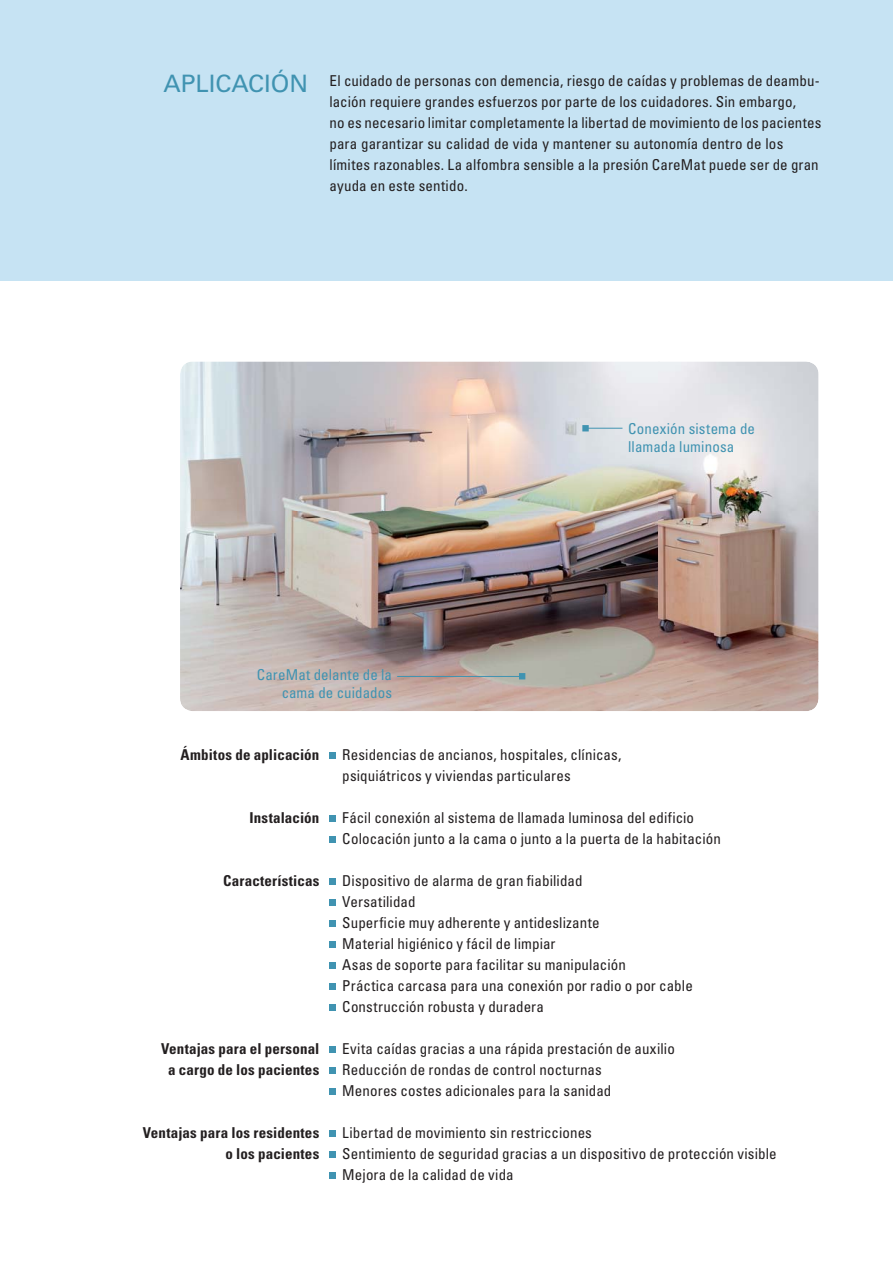
<style>
.page{position:relative;width:893px;height:1263px;background:#fff}
.page>*{position:absolute;margin:0;border:0;box-sizing:border-box;transform-origin:0 0}
.t1{font:condensed 15px/21px "Univers";letter-spacing:.01em;color:#231f20}
.t2{font:700 condensed 15px/21px "Univers";letter-spacing:.01em;color:#231f20;text-align:center}
.t3{font:condensed 15px/18px "Univers";letter-spacing:.01em;color:#4093b1;text-align:right}
.s1{font-stretch:normal;font-size:24px;color:#4093b1}
</style>
<div class="page">
<img style="left:180px;top:361px;width:639px;height:350px">
<div style="left:0;top:0;width:893px;height:281px;background:#c6e3f3"></div>
<svg style="left:330px;top:752px;width:6px;height:6px"></svg>
<svg style="left:330px;top:815px;width:6px;height:6px"></svg>
<svg style="left:330px;top:836px;width:6px;height:6px"></svg>
<svg style="left:330px;top:878px;width:6px;height:6px"></svg>
<svg style="left:330px;top:899px;width:6px;height:6px"></svg>
<svg style="left:330px;top:920px;width:6px;height:6px"></svg>
<svg style="left:330px;top:941px;width:6px;height:6px"></svg>
<svg style="left:330px;top:962px;width:6px;height:6px"></svg>
<svg style="left:330px;top:983px;width:6px;height:6px"></svg>
<svg style="left:330px;top:1004px;width:6px;height:6px"></svg>
<svg style="left:330px;top:1046px;width:6px;height:6px"></svg>
<svg style="left:330px;top:1067px;width:6px;height:6px"></svg>
<svg style="left:330px;top:1088px;width:6px;height:6px"></svg>
<svg style="left:330px;top:1130px;width:6px;height:6px"></svg>
<svg style="left:330px;top:1151px;width:6px;height:6px"></svg>
<svg style="left:330px;top:1172px;width:6px;height:6px"></svg>
<hr style="left:397px;top:676px;width:124px;height:1px;background:#4093b1">
<svg style="left:519px;top:673px;width:6px;height:6px"></svg>
<hr style="left:583px;top:428px;width:39px;height:1px;background:#4093b1">
<div style="left:582px;top:425px;width:7px;height:6px;border:2px solid #4093b1"></div>
<p class="t1" style="left:330px;top:72px;width:494px;text-indent:-166px"><span class="s1">APLICACIÓN</span> El cuidado de personas con demencia, riesgo de caídas y problemas de deambu&shy;lación requiere grandes esfuerzos por parte de los cuidadores. Sin embargo,<br>no es necesario limitar completamente la libertad de movimiento de los pacientes para garantizar su calidad de vida y mantener su autonomía dentro de los límites razonables. La alfombra sensible a la presión CareMat puede ser de gran ayuda en este sentido.</p>
<p class="t3" style="left:257px;top:667px;width:137px">CareMat delante de la cama de cuidados</p>
<p class="t3" style="left:628px;top:421px;width:128px;text-align:left">Conexión sistema de llamada luminosa</p>
<p class="t2" style="left:181px;top:745px;width:140px">Ámbitos de aplicación</p>
<p class="t2" style="left:250px;top:808px;width:71px">Instalación</p>
<p class="t2" style="left:223px;top:871px;width:98px">Características</p>
<p class="t2" style="left:161px;top:1039px;width:160px">Ventajas para el personal a cargo de los pacientes</p>
<p class="t2" style="left:143px;top:1123px;width:178px;text-align:right">Ventajas para los residentes o los pacientes</p>
<p class="t1" style="left:342px;top:745px;width:281px">Residencias de ancianos, hospitales, clínicas, psiquiátricos y viviendas particulares</p>
<p class="t1" style="left:342px;top:808px;width:380px">Fácil conexión al sistema de llamada luminosa del edificio<br>Colocación junto a la cama o junto a la puerta de la habitación</p>
<p class="t1" style="left:342px;top:871px;width:352px">Dispositivo de alarma de gran fiabilidad<br>Versatilidad<br>Superficie muy adherente y antideslizante<br>Material higiénico y fácil de limpiar<br>Asas de soporte para facilitar su manipulación<br>Práctica carcasa para una conexión por radio o por cable Construcción robusta y duradera</p>
<p class="t1" style="left:342px;top:1039px;width:334px">Evita caídas gracias a una rápida prestación de auxilio<br>Reducción de rondas de control nocturnas<br>Menores costes adicionales para la sanidad</p>
<p class="t1" style="left:342px;top:1123px;width:436px">Libertad de movimiento sin restricciones<br>Sentimiento de seguridad gracias a un dispositivo de protección visible<br>Mejora de la calidad de vida</p>
</div>
